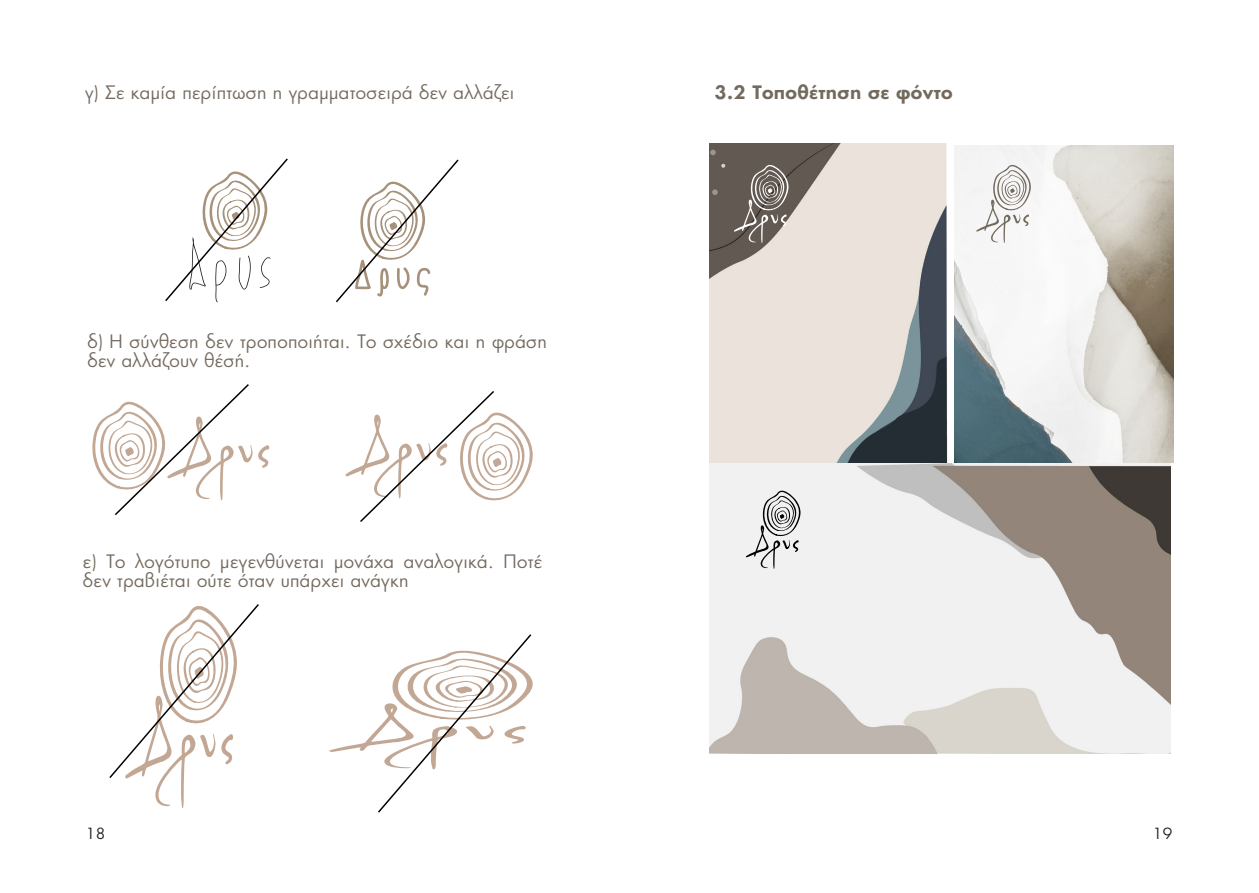
<style>
.page{position:relative;width:1259px;height:893px;background:#fff}
.page>*{position:absolute;margin:0;border:0;box-sizing:border-box;transform-origin:0 0}
.t1{font:18px/18.6px "PF Futura Neu";letter-spacing:.02em;color:#73695d}
.t2{font:600 18px "PF Futura Neu";letter-spacing:.02em;color:#73695d}
.t3{font:15px "PF Futura Neu";color:#231f20}
</style>
<div class="page">
<svg style="left:165px;top:158px;width:123px;height:145px"></svg>
<svg style="left:336px;top:159px;width:123px;height:144px"></svg>
<svg style="left:92px;top:384px;width:177px;height:132px"></svg>
<svg style="left:345px;top:391px;width:188px;height:131px"></svg>
<svg style="left:109px;top:604px;width:150px;height:204px"></svg>
<svg style="left:329px;top:634px;width:204px;height:179px"></svg>
<img style="left:709px;top:464px;width:461px;height:289px">
<img style="left:709px;top:144px;width:239px;height:318px">
<svg style="left:734px;top:160px;width:54px;height:83px;background:#7f7771"></svg>
<img style="left:954px;top:145px;width:220px;height:317px">
<svg style="left:976px;top:160px;width:55px;height:83px"></svg>
<svg style="left:746px;top:486px;width:54px;height:83px"></svg>
<p class="t1" style="left:85px;top:83px;width:431px">γ) Σε καμία περίπτωση η γραμματοσειρά δεν αλλάζει</p>
<p class="t1" style="left:87px;top:332px;width:461px">δ) Η σύνθεση δεν τροποποιήτaι. Το σχέδιο και η φράση δεν αλλάζουν θέσή.</p>
<p class="t1" style="left:83px;top:552px;width:461px">ε) Το λογότυπο μεγενθύνεται μονάχα αναλογικά. Ποτέ δεν τραβιέται ούτε όταν υπάρχει ανάγκη</p>
<p class="t3" style="left:86px;top:823px;width:21px">18</p>
<p class="t2" style="left:714px;top:81px;width:240px">3.2 Τοποθέτηση σε φόντο</p>
<p class="t3" style="left:1152px;top:823px;width:21px">19</p>
</div>
